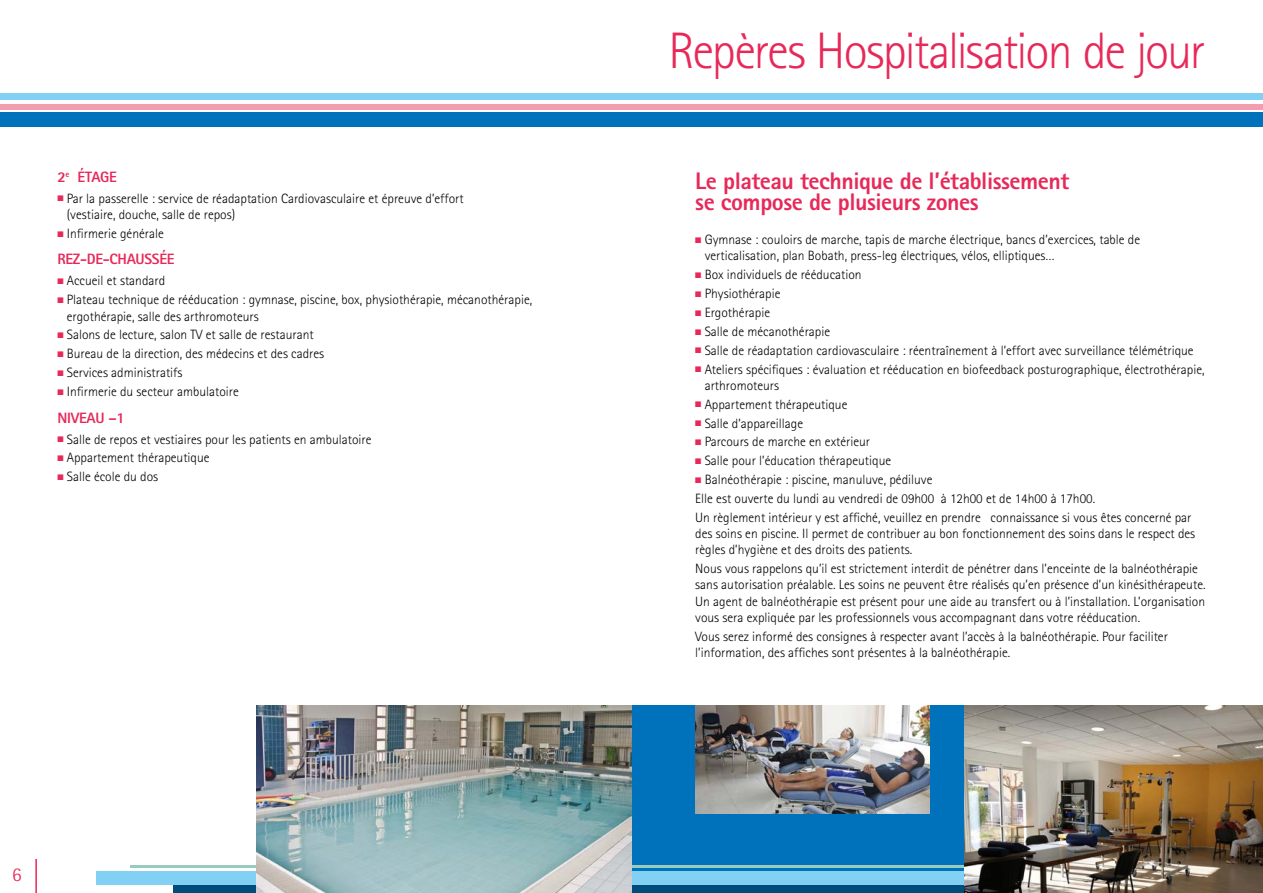
<style>
.page{position:relative;width:1263px;height:893px;background:#fff}
.page>*{position:absolute;margin:0;border:0;box-sizing:border-box;transform-origin:0 0}
.t1{font:300 51.3px "Rotis Sans Serif";letter-spacing:-.04em;color:#e72959}
.t2{font:800 24px/21.3px "Rotis Sans Serif";letter-spacing:-.02em;color:#e72959}
.t3{font:300 19.5px "Rotis Semi Sans";color:#e72959}
.t4{font:800 15px "Rotis Sans Serif";letter-spacing:-.02em;color:#e72959}
.t5{font:300 13.5px/16.2px "Rotis Sans Serif";color:#000}
.s1{color:#e72959}
</style>
<div class="page">
<hr style="left:35px;top:859px;width:2px;height:34px;background:#e72959">
<div style="left:270px;top:706px;width:993px;height:187px;background:#0072bb"></div>
<div style="left:0;top:94px;width:1263px;height:6px;background:#83d0f5"></div>
<div style="left:0;top:104px;width:1263px;height:5px;background:#f39db0"></div>
<div style="left:173px;top:884px;width:1090px;height:9px;background:#004d7c"></div>
<hr style="left:131px;top:866px;width:1132px;height:2px;background:#98cabe">
<div style="left:96px;top:872px;width:1167px;height:13px;background:#83d0f5"></div>
<div style="left:0;top:113px;width:1263px;height:14px;background:#0072bb"></div>
<img style="left:256px;top:706px;width:375px;height:187px">
<img style="left:964px;top:706px;width:299px;height:187px">
<img style="left:695px;top:706px;width:234px;height:108px">
<p class="t4" style="left:57px;top:167px;width:61px">2<sup>e</sup> ÉTAGE</p>
<p class="t5" style="left:67px;top:190px;width:398px;text-indent:-9px"><span class="s1">■</span> Par la passerelle : service de réadaptation Cardiovasculaire et épreuve d’effort (vestiaire, douche, salle de repos)</p>
<p class="t5" style="left:57px;top:225px;width:108px"><span class="s1">■</span> Infirmerie générale</p>
<p class="t4" style="left:57px;top:250px;width:119px">REZ-DE-CHAUSSÉE</p>
<p class="t5" style="left:57px;top:273px;width:109px"><span class="s1">■</span> Accueil et standard</p>
<p class="t5" style="left:67px;top:292px;width:467px;text-indent:-9px"><span class="s1">■</span> Plateau technique de rééducation : gymnase, piscine, box, physiothérapie, mécanothérapie, ergothérapie, salle des arthromoteurs</p>
<p class="t5" style="left:57px;top:327px;width:258px"><span class="s1">■</span> Salons de lecture, salon TV et salle de restaurant</p>
<p class="t5" style="left:57px;top:346px;width:268px"><span class="s1">■</span> Bureau de la direction, des médecins et des cadres</p>
<p class="t5" style="left:57px;top:364px;width:127px"><span class="s1">■</span> Services administratifs</p>
<p class="t5" style="left:57px;top:383px;width:183px"><span class="s1">■</span> Infirmerie du secteur ambulatoire</p>
<p class="t4" style="left:57px;top:408px;width:69px">NIVEAU –1</p>
<p class="t5" style="left:57px;top:431px;width:316px"><span class="s1">■</span> Salle de repos et vestiaires pour les patients en ambulatoire</p>
<p class="t5" style="left:57px;top:450px;width:154px"><span class="s1">■</span> Appartement thérapeutique</p>
<p class="t5" style="left:57px;top:469px;width:102px"><span class="s1">■</span> Salle école du dos</p>
<h3 class="t3" style="left:12px;top:863px;width:11px">6</h3>
<h1 class="t1" style="left:668px;top:21px;width:539px">Repères Hospitalisation de jour</h1>
<h2 class="t2" style="left:695px;top:170px;width:376px">Le plateau technique de l’établissement se compose de plusieurs zones</h2>
<p class="t5" style="left:705px;top:232px;width:437px;text-indent:-9px"><span class="s1">■</span> Gymnase : couloirs de marche, tapis de marche électrique, bancs d’exercices, table de verticalisation, plan Bobath, press-leg électriques, vélos, elliptiques…</p>
<p class="t5" style="left:695px;top:267px;width:168px"><span class="s1">■</span> Box individuels de rééducation</p>
<p class="t5" style="left:695px;top:285px;width:87px"><span class="s1">■</span> Physiothérapie</p>
<p class="t5" style="left:695px;top:304px;width:76px"><span class="s1">■</span> Ergothérapie</p>
<p class="t5" style="left:695px;top:323px;width:136px"><span class="s1">■</span> Salle de mécanothérapie</p>
<p class="t5" style="left:695px;top:342px;width:500px"><span class="s1">■</span> Salle de réadaptation cardiovasculaire : réentraînement à l’effort avec surveillance télémétrique</p>
<p class="t5" style="left:705px;top:361px;width:501px;text-indent:-9px"><span class="s1">■</span> Ateliers spécifiques : évaluation et rééducation en biofeedback posturographique, électrothérapie, arthromoteurs</p>
<p class="t5" style="left:695px;top:396px;width:154px"><span class="s1">■</span> Appartement thérapeutique</p>
<p class="t5" style="left:695px;top:415px;width:109px"><span class="s1">■</span> Salle d’appareillage</p>
<p class="t5" style="left:695px;top:434px;width:176px"><span class="s1">■</span> Parcours de marche en extérieur</p>
<p class="t5" style="left:695px;top:453px;width:197px"><span class="s1">■</span> Salle pour l’éducation thérapeutique</p>
<p class="t5" style="left:695px;top:470px;width:498px;line-height:18.9px"><span class="s1">■</span> Balnéothérapie : piscine, manuluve, pédiluve<br>Elle est ouverte du lundi au vendredi de 09h00 à 12h00 et de 14h00 à 17h00.<br>Un règlement intérieur y est affiché, veuillez en prendre connaissance si vous êtes concerné par</p>
<p class="t5" style="left:695px;top:526px;width:501px">des soins en piscine. Il permet de contribuer au bon fonctionnement des soins dans le respect des règles d’hygiène et des droits des patients.</p>
<p class="t5" style="left:695px;top:561px;width:512px">Nous vous rappelons qu’il est strictement interdit de pénétrer dans l’enceinte de la balnéothérapie sans autorisation préalable. Les soins ne peuvent être réalisés qu’en présence d’un kinésithérapeute.<br>Un agent de balnéothérapie est présent pour une aide au transfert ou à l’installation. L’organisation vous sera expliquée par les professionnels vous accompagnant dans votre rééducation.</p>
<p class="t5" style="left:695px;top:628px;width:474px">Vous serez informé des consignes à respecter avant l’accès à la balnéothérapie. Pour faciliter l’information, des affiches sont présentes à la balnéothérapie.</p>
</div>
